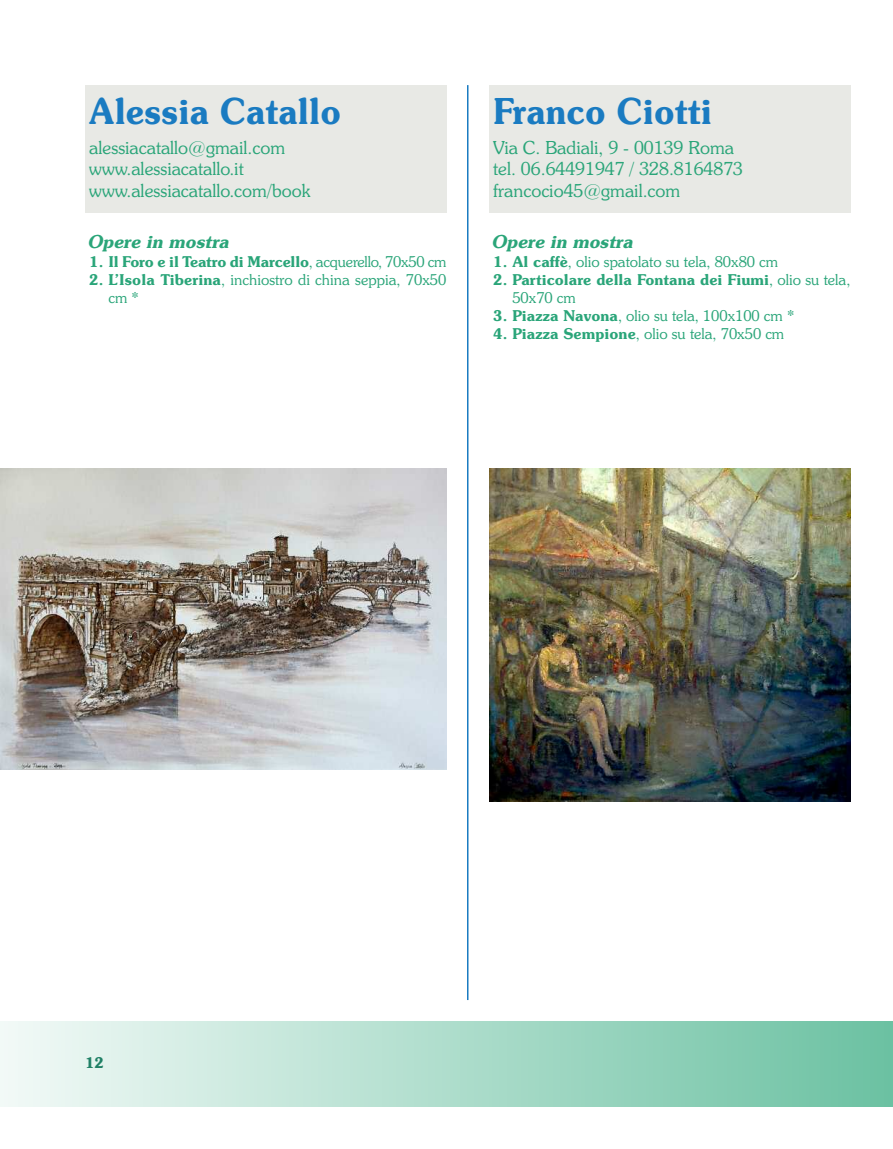
<style>
.page{position:relative;width:893px;height:1149px;background:#fff}
.page>*{position:absolute;margin:0;border:0;box-sizing:border-box;transform-origin:0 0}
.t1{font:600 36px "Souvenir IT Cby BT";color:#1a7bc1;scale:.95 1}
.t2{font:300 18px/21.6px "Souvenir IT Cby BT";color:#2aa579}
.t3{font:italic 600 18px "Souvenir IT Cby BT";color:#2aa579}
.t4{font:300 15px/18px "Souvenir IT Cby BT";color:#2aa579}
.t5{font:600 15px/18px "Souvenir IT Cby BT";color:#2aa579}
.t6{font:600 15px "Souvenir IT Cby BT";color:#1f8065}
.s1{font-weight:300}
.s2{font-weight:600}
</style>
<div class="page">
<div style="left:0;top:1020px;width:893px;height:86px;background:linear-gradient(to right,#f2faf7,#6bc1a2)"></div>
<hr style="left:467px;top:85px;width:1px;height:914px;background:#1a7bc1">
<div style="left:85px;top:85px;width:361px;height:128px;background:#e8e9e5"></div>
<div style="left:489px;top:85px;width:361px;height:128px;background:#e8e9e5"></div>
<img style="left:0;top:468px;width:446px;height:300px">
<img style="left:489px;top:468px;width:361px;height:332px">
<h1 class="t1" style="left:89px;top:90px;width:266px">Alessia Catallo</h1>
<p class="t2" style="left:89px;top:136px;width:223px">alessiacatallo@gmail.com www.alessiacatallo.it www.alessiacatallo.com/book</p>
<p class="t3" style="left:87px;top:231px;width:148px">Opere in mostra</p>
<p class="t5" style="left:89px;top:253px;width:359px">1. Il Foro e il Teatro di Marcello<span class="s1">, acquerello, 70x50 cm</span></p>
<p class="t4" style="left:108px;top:271px;width:340px;text-indent:-19px"><span class="s2">2. L’Isola Tiberina</span>, inchiostro di china seppia, 70x50 cm *</p>
<h1 class="t1" style="left:493px;top:90px;width:232px">Franco Ciotti</h1>
<p class="t2" style="left:493px;top:136px;width:251px">Via C. Badiali, 9 - 00139 Roma tel. 06.64491947 / 328.8164873 francocio45@gmail.com</p>
<p class="t3" style="left:491px;top:231px;width:148px">Opere in mostra</p>
<p class="t4" style="left:493px;top:253px;width:287px"><span class="s2">1. Al caffè</span>, olio spatolato su tela, 80x80 cm</p>
<p class="t5" style="left:512px;top:271px;width:340px;text-indent:-19px">2. Particolare della Fontana dei Fiumi<span class="s1">, olio su tela,<br>50x70 cm</span></p>
<p class="t4" style="left:493px;top:307px;width:303px"><span class="s2">3. Piazza Navona</span>, olio su tela, 100x100 cm *</p>
<p class="t4" style="left:493px;top:325px;width:293px"><span class="s2">4. Piazza Sempione</span>, olio su tela, 70x50 cm</p>
<p class="t6" style="left:85px;top:1053px;width:20px">12</p>
</div>
